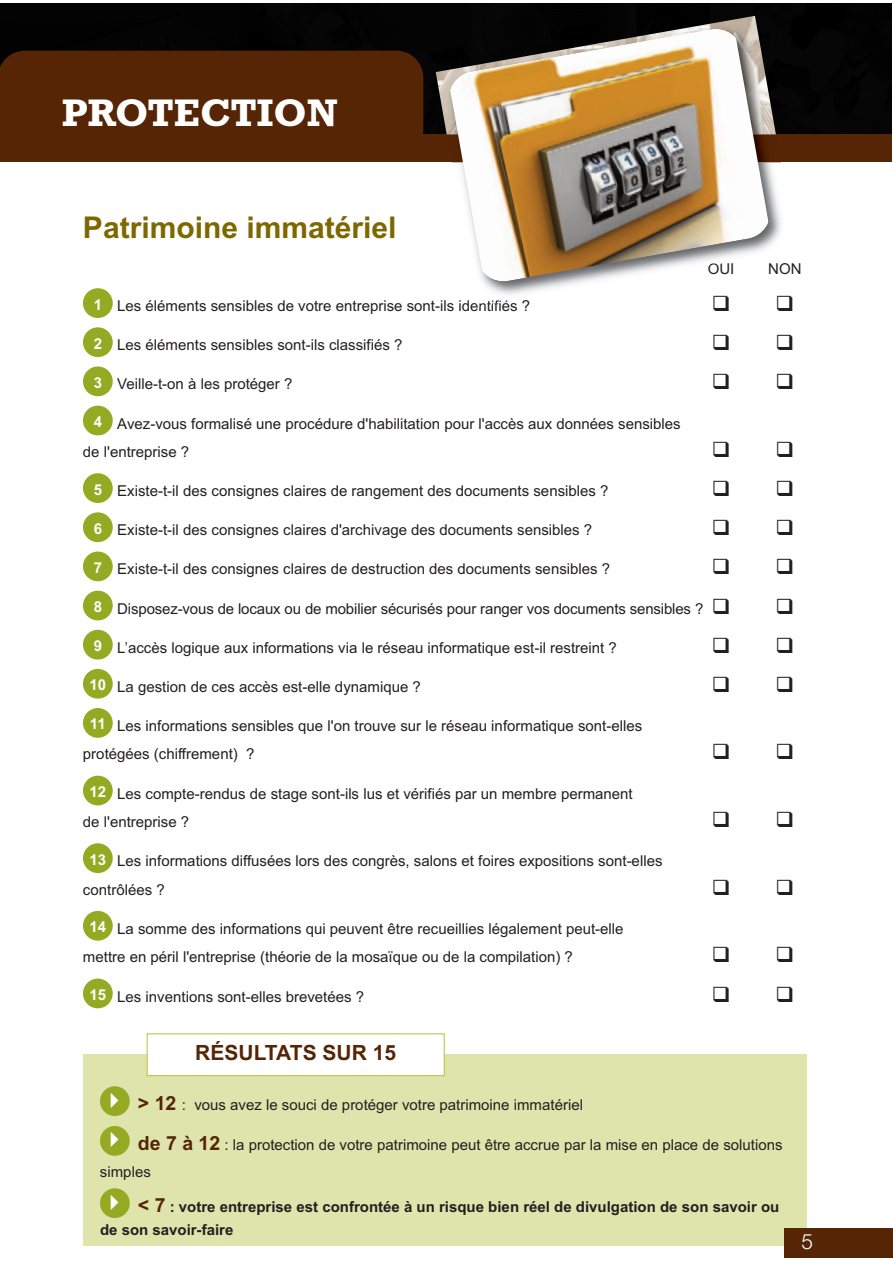
<style>
.page{position:relative;width:893px;height:1263px;background:#fff}
.page>*{position:absolute;margin:0;border:0;box-sizing:border-box;transform-origin:0 0}
.t1{font:700 39px "Rockwell";color:#fff}
.t2{font:700 30px "Arial";color:#7d6800}
.t3{font:700 21px "Arial";color:#552505}
.t4{font:300 21px "Helvetica";color:#fff}
.t5{font:15px/28.5px "Arial";color:#231f20}
.t6{font:700 15px/22.5px "Arial";color:#231f20}
.t7{font:700 15px "Arial";color:#fff}
.s1{font-weight:700;font-size:19.5px;color:#552505}
.s2{font-size:19.5px;color:#552505}
</style>
<div class="page">
<div style="left:0;top:4px;width:891px;height:131px;background:#030303"></div>
<div style="left:83px;top:288px;width:30px;height:30px;background:#95aa23;border-radius:50%"></div>
<div style="left:83px;top:327px;width:30px;height:30px;background:#95aa23;border-radius:50%"></div>
<div style="left:83px;top:366px;width:30px;height:30px;background:#95aa23;border-radius:50%"></div>
<div style="left:83px;top:406px;width:30px;height:29px;background:#95aa23;border-radius:50%"></div>
<div style="left:83px;top:473px;width:30px;height:30px;background:#95aa23;border-radius:50%"></div>
<div style="left:83px;top:512px;width:30px;height:30px;background:#95aa23;border-radius:50%"></div>
<div style="left:83px;top:552px;width:30px;height:29px;background:#95aa23;border-radius:50%"></div>
<div style="left:83px;top:630px;width:30px;height:30px;background:#95aa23;border-radius:50%"></div>
<div style="left:83px;top:669px;width:30px;height:30px;background:#95aa23;border-radius:50%"></div>
<div style="left:83px;top:708px;width:30px;height:30px;background:#95aa23;border-radius:50%"></div>
<div style="left:83px;top:776px;width:30px;height:29px;background:#95aa23;border-radius:50%"></div>
<div style="left:83px;top:843px;width:30px;height:30px;background:#95aa23;border-radius:50%"></div>
<div style="left:83px;top:911px;width:30px;height:30px;background:#95aa23;border-radius:50%"></div>
<div style="left:83px;top:979px;width:30px;height:29px;background:#95aa23;border-radius:50%"></div>
<div style="left:83px;top:591px;width:30px;height:29px;background:#95aa23;border-radius:50%"></div>
<div style="left:83px;top:1055px;width:723px;height:191px;background:#dee4ab"></div>
<div style="left:100px;top:1086px;width:30px;height:30px;background:#95aa23;border-radius:50%"></div>
<div style="left:100px;top:1126px;width:30px;height:30px;background:#95aa23;border-radius:50%"></div>
<div style="left:100px;top:1188px;width:30px;height:30px;background:#95aa23;border-radius:50%"></div>
<div style="left:147px;top:1034px;width:297px;height:41px;background:#fff"></div>
<div style="left:147px;top:1033px;width:297px;height:43px;border:1px solid #b4c534"></div>
<div style="left:0;top:135px;width:891px;height:27px;background:#552505"></div>
<img style="left:476px;top:162px;width:305px;height:145px">
<img style="left:435px;top:16px;width:341px;height:119px">
<img style="left:447px;top:27px;width:323px;height:257px">
<div style="left:784px;top:1228px;width:108px;height:30px;background:#552505"></div>
<div style="left:0;top:51px;width:423px;height:84px;background:#552505"></div>
<svg style="left:713px;top:296px;width:15px;height:11px"></svg>
<svg style="left:777px;top:296px;width:4px;height:11px"></svg>
<p class="t1" style="left:62px;top:90px;width:277px">PROTECTION</p>
<p class="t2" style="left:83px;top:211px;width:315px">Patrimoine immatériel</p>
<p class="t5" style="left:707px;top:255px;width:28px">OUI</p>
<p class="t5" style="left:768px;top:255px;width:35px">NON</p>
<p class="t7" style="left:94px;top:296px;width:10px">1</p>
<p class="t7" style="left:94px;top:335px;width:10px">2</p>
<p class="t7" style="left:94px;top:374px;width:10px">3</p>
<p class="t7" style="left:94px;top:413px;width:10px">4</p>
<p class="t5" style="left:117px;top:292px;width:414px">Les éléments sensibles de votre entreprise sont-ils identifiés ?</p>
<p class="t5" style="left:117px;top:331px;width:287px">Les éléments sensibles sont-ils classifiés ?</p>
<p class="t5" style="left:117px;top:370px;width:177px">Veille-t-on à les protéger ?</p>
<p class="t5" style="left:83px;top:409px;width:599px;text-indent:34px">Avez-vous formalisé une procédure d'habilitation pour l'accès aux données sensibles de l'entreprise ?</p>
<p class="t5" style="left:117px;top:477px;width:493px">Existe-t-il des consignes claires de rangement des documents sensibles ?</p>
<p class="t5" style="left:117px;top:516px;width:476px">Existe-t-il des consignes claires d'archivage des documents sensibles ?</p>
<p class="t5" style="left:117px;top:555px;width:494px">Existe-t-il des consignes claires de destruction des documents sensibles ?</p>
<p class="t5" style="left:117px;top:594px;width:587px">Disposez-vous de locaux ou de mobilier sécurisés pour ranger vos documents sensibles ?</p>
<p class="t5" style="left:117px;top:633px;width:501px">L’accès logique aux informations via le réseau informatique est-il restreint ?</p>
<p class="t5" style="left:117px;top:672px;width:305px">La gestion de ces accès est-elle dynamique ?</p>
<p class="t5" style="left:83px;top:712px;width:561px;text-indent:34px">Les informations sensibles que l'on trouve sur le réseau informatique sont-elles protégées (chiffrement) ?</p>
<p class="t5" style="left:83px;top:779px;width:551px;text-indent:34px">Les compte-rendus de stage sont-ils lus et vérifiés par un membre permanent de l'entreprise ?</p>
<p class="t5" style="left:83px;top:847px;width:581px;text-indent:34px">Les informations diffusées lors des congrès, salons et foires expositions sont-elles contrôlées ?</p>
<p class="t5" style="left:83px;top:914px;width:542px;text-indent:34px">La somme des informations qui peuvent être recueillies légalement peut-elle mettre en péril l'entreprise (théorie de la mosaïque ou de la compilation) ?</p>
<p class="t5" style="left:117px;top:982px;width:248px">Les inventions sont-elles brevetées ?</p>
<p class="t7" style="left:94px;top:481px;width:10px">5</p>
<p class="t7" style="left:94px;top:520px;width:10px">6</p>
<p class="t7" style="left:94px;top:559px;width:10px">7</p>
<p class="t7" style="left:94px;top:598px;width:10px">8</p>
<p class="t7" style="left:94px;top:638px;width:10px">9</p>
<p class="t7" style="left:89px;top:677px;width:18px">10</p>
<p class="t7" style="left:90px;top:716px;width:17px">11</p>
<p class="t7" style="left:89px;top:783px;width:18px">12</p>
<p class="t7" style="left:89px;top:851px;width:18px">13</p>
<p class="t7" style="left:89px;top:919px;width:18px">14</p>
<p class="t7" style="left:89px;top:986px;width:18px">15</p>
<p class="t3" style="left:195px;top:1041px;width:202px">RÉSULTATS SUR 15</p>
<p class="t5" style="left:138px;top:1091px;width:446px"><span class="s1">&gt; 12</span> : vous avez le souci de protéger votre patrimoine immatériel</p>
<p class="t5" style="left:100px;top:1131px;width:684px;line-height:27px;text-indent:38px"><span class="s1">de 7 à 12</span> : la protection de votre patrimoine peut être accrue par la mise en place de solutions simples</p>
<p class="t6" style="left:100px;top:1196px;width:681px;text-indent:38px"><span class="s2">&lt; 7</span> : votre entreprise est confrontée à un risque bien réel de divulgation de son savoir ou de son savoir-faire</p>
<p class="t4" style="left:801px;top:1229px;width:13px">5</p>
</div>
